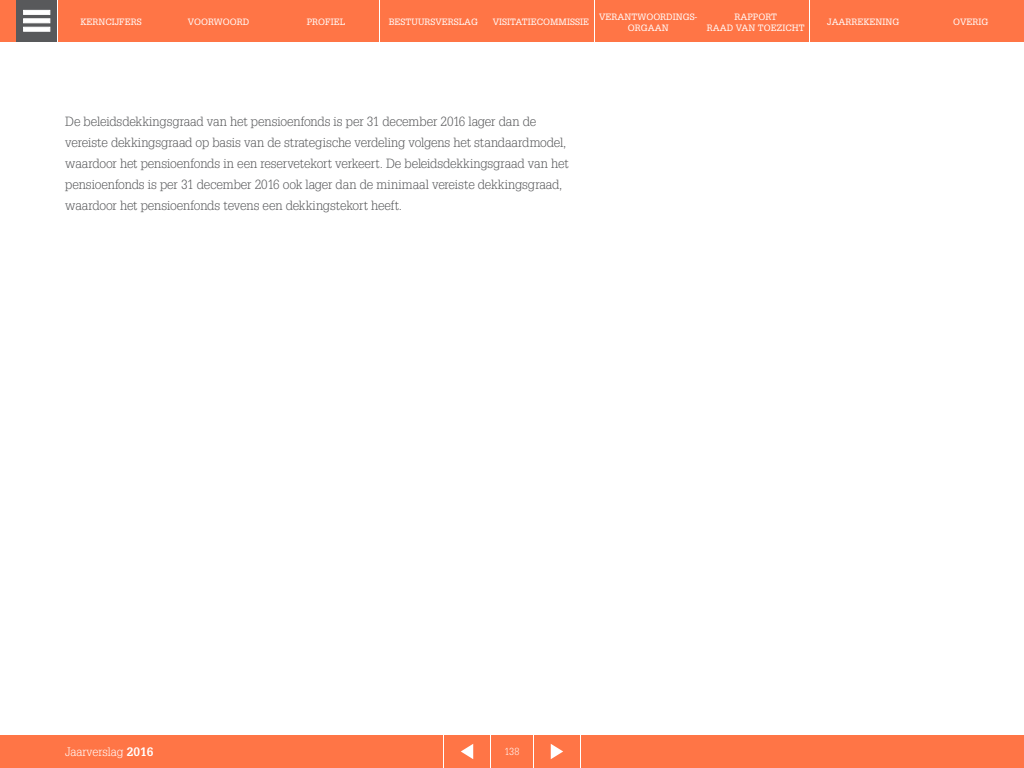
<style>
.page{position:relative;width:1024px;height:768px;background:#fff}
.page>*{position:absolute;margin:0;border:0;box-sizing:border-box;transform-origin:0 0}
.t1{font:300 13px/21px "Glypha LT Std";letter-spacing:-.015em;color:#58595b}
.t2{font:300 12px "Glypha LT Std";color:#fff}
.t3{font:300 10px "Glypha LT Std";color:#fff}
.t4{font:9px/10.7px "Glypha LT Std";color:#fff;text-align:center}
.s1{font-weight:700}
</style>
<div class="page">
<div style="left:0;top:735px;width:443px;height:33px;background:#ff7546"></div>
<div style="left:581px;top:735px;width:443px;height:33px;background:#ff7546"></div>
<div style="left:444px;top:735px;width:46px;height:33px;background:#ff7546"></div>
<svg style="left:461px;top:744px;width:12px;height:15px"></svg>
<div style="left:534px;top:735px;width:46px;height:33px;background:#ff7546"></div>
<svg style="left:551px;top:744px;width:12px;height:15px"></svg>
<div style="left:491px;top:735px;width:42px;height:33px;background:#ff7546"></div>
<div style="left:58px;top:0;width:106px;height:42px;background:#ff7546"></div>
<div style="left:165px;top:0;width:107px;height:42px;background:#ff7546"></div>
<div style="left:273px;top:0;width:106px;height:42px;background:#ff7546"></div>
<div style="left:380px;top:0;width:107px;height:42px;background:#ff7546"></div>
<div style="left:810px;top:0;width:107px;height:42px;background:#ff7546"></div>
<div style="left:595px;top:0;width:107px;height:42px;background:#ff7546"></div>
<div style="left:703px;top:0;width:106px;height:42px;background:#ff7546"></div>
<div style="left:918px;top:0;width:106px;height:42px;background:#ff7546"></div>
<div style="left:488px;top:0;width:106px;height:42px;background:#ff7546"></div>
<div style="left:17px;top:0;width:40px;height:42px;background:#58595b"></div>
<div style="left:23px;top:10px;width:27px;height:5px;background:#fff"></div>
<svg style="left:23px;top:18px;width:27px;height:5px"></svg>
<svg style="left:23px;top:27px;width:27px;height:5px"></svg>
<div style="left:0;top:0;width:16px;height:42px;background:#ff7546"></div>
<p class="t4" style="left:599px;top:11px;width:100px">VERANTWOORDINGS-<br>ORGAAN</p>
<p class="t4" style="left:707px;top:11px;width:99px">RAPPORT<br>RAAD VAN TOEZICHT</p>
<p class="t4" style="left:80px;top:16px;width:63px">KERNCIJFERS</p>
<p class="t4" style="left:188px;top:16px;width:63px">VOORWOORD</p>
<p class="t4" style="left:307px;top:16px;width:40px">PROFIEL</p>
<p class="t4" style="left:389px;top:16px;width:91px">BESTUURSVERSLAG</p>
<p class="t4" style="left:827px;top:16px;width:74px">JAARREKENING</p>
<p class="t4" style="left:493px;top:16px;width:98px">VISITATIECOMMISSIE</p>
<p class="t4" style="left:953px;top:16px;width:37px">OVERIG</p>
<p class="t1" style="left:65px;top:111px;width:505px">De beleidsdekkingsgraad van het pensioenfonds is per 31 december 2016 lager dan de vereiste dekkingsgraad op basis van de strategische verdeling volgens het standaardmodel, waardoor het pensioenfonds in een reservetekort verkeert. De beleidsdekkingsgraad van het pensioenfonds is per 31 december 2016 ook lager dan de minimaal vereiste dekkingsgraad, waardoor het pensioenfonds tevens een dekkingstekort heeft.</p>
<p class="t2" style="left:65px;top:745px;width:90px">Jaarverslag <span class="s1">2016</span></p>
<p class="t3" style="left:505px;top:746px;width:16px">138</p>
</div>
